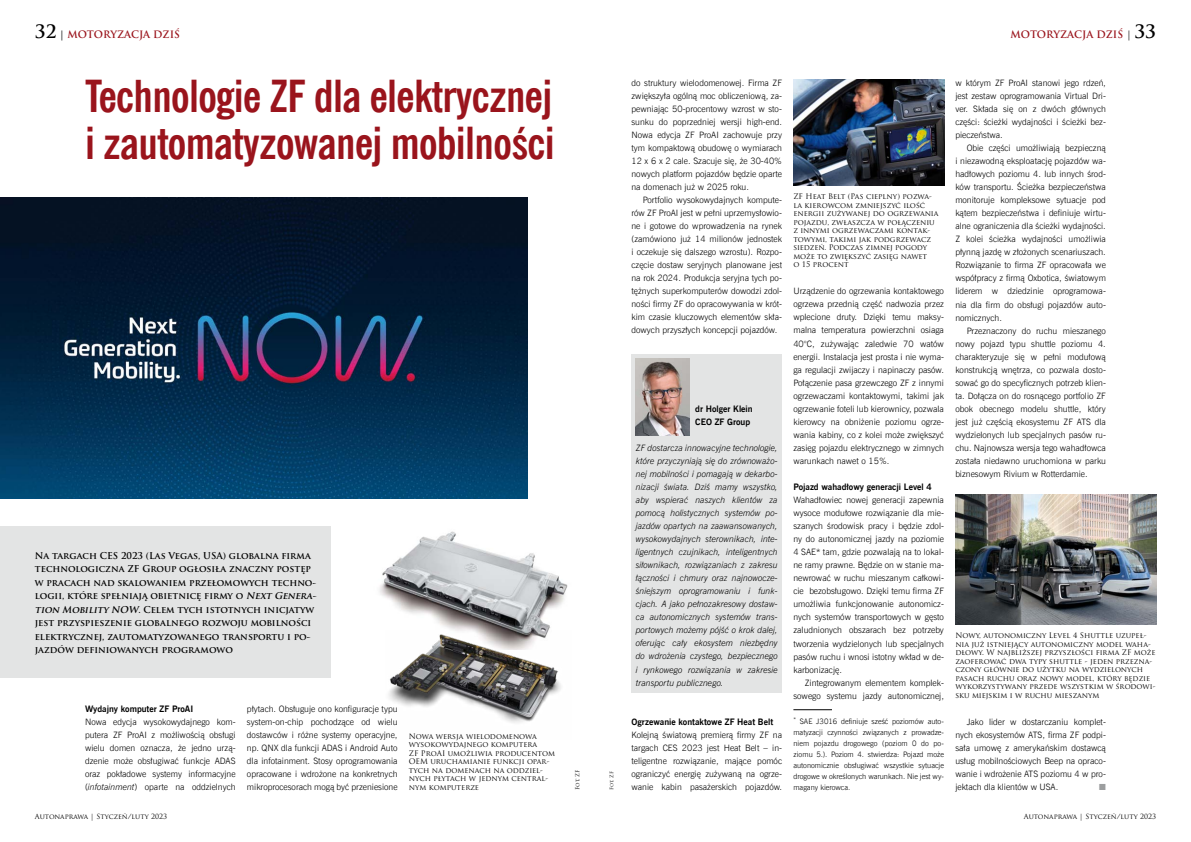
<style>
.page{position:relative;width:1191px;height:842px;background:#fff}
.page>*{position:absolute;margin:0;border:0;box-sizing:border-box;transform-origin:0 0}
.t1{font:700 44px/47px "News Goth Cn EU";letter-spacing:-.015em;color:#9a141c}
.t2{font:700 10px "Trajan Pro";color:#9a141c}
.t3{font:700 9.2px/13.5px "Trajan Pro";color:#000}
.t4{font:8.8px/13px "News Goth Lt EU";color:#000;text-align:justify}
.t5{font:italic 8.8px/13px "News Goth Lt EU";color:#000;text-align:justify}
.t6{font:700 8.8px/13px "News Goth EU";color:#000}
.t7{font:8.8px "Zapf Dingbats ITC";color:#9c9e9f}
.t8{font:7.5px/8.5px "Trajan Pro";color:#000}
.t9{font:7.5px/11px "News Goth Lt EU";color:#000;text-align:justify}
.t10{font:7px "Trajan Pro";color:#000}
.t11{font:5.5px "Trajan Pro";color:#000}
.t12{font:5px "Trajan Pro";color:#000}
.s1{font-size:18px;color:#000}
.s2{color:#000}
.s3{font-style:italic}
.s4{font-weight:400;color:#000}
</style>
<div class="page">
<img style="left:379px;top:531px;width:189px;height:100px">
<img style="left:388px;top:631px;width:173px;height:92px">
<div style="left:0;top:526px;width:330px;height:152px;background:#e3e4e4"></div>
<img style="left:0;top:197px;width:527px;height:301px">
<div style="left:631px;top:354px;width:151px;height:339px;background:#e3e4e4"></div>
<img style="left:636px;top:359px;width:53px;height:76px">
<img style="left:793px;top:79px;width:151px;height:107px">
<hr style="left:793px;top:709px;width:39px;height:1px;background:#000">
<img style="left:955px;top:494px;width:201px;height:130px">
<p class="t2" style="left:35px;top:28px;width:147px"><span class="s1">32</span> <span class="s2">|</span> MOTORYZACJA DZIŚ</p>
<h1 class="t1" style="left:85px;top:73px;width:471px">Technologie ZF dla elektrycznej i zautomatyzowanej mobilności</h1>
<p class="t3" style="left:35px;top:549px;width:285px">Na targach CES 2023 (Las Vegas, USA) globalna firma technologiczna ZF Group ogłosiła znaczny postęp w pracach nad skalowaniem przełomowych techno&shy;logii, które spełniają obietnicę firmy o <span class="s3">Next Genera&shy;tion Mobility NOW</span>. Celem tych istotnych inicjatyw jest przyspieszenie globalnego rozwoju mobilności elektrycznej, zautomatyzowanego transportu i po&shy;jazdów definiowanych programowo</p>
<p class="t6" style="left:85px;top:702px;width:110px">Wydajny komputer ZF ProAI</p>
<p class="t4" style="left:85px;top:715px;width:152px">Nowa edycja wysokowydajnego kom&shy;putera ZF ProAI z możliwością obsługi wielu domen oznacza, że jedno urzą&shy;dzenie może obsługiwać funkcje ADAS oraz pokładowe systemy informacyjne (<span class="s3">info-tainment</span>) oparte na oddzielnych</p>
<p class="t10" style="left:35px;top:812px;width:134px">Autonaprawa | Styczeń/luty 2023</p>
<p class="t4" style="left:247px;top:702px;width:152px">płytach. Obsługuje ono konfiguracje typu system-on-chip pochodzące od wielu dostawców i różne systemy operacyjne, np. QNX dla funkcji ADAS i Android Auto dla infotainment. Stosy oprogramowania opracowane i wdrożone na konkretnych mikroprocesorach mogą być przeniesione</p>
<p class="t8" style="left:409px;top:732px;width:147px">Nowa wersja wielodomenowa wysokowydajnego komputera<br>ZF ProAI umożliwia producentom<br>OEM uruchamianie funkcji opar&shy;tych na domenach na oddziel&shy;nych płytach w jednym central&shy;nym komputerze</p>
<p class="t11" style="left:574px;top:790px;width:22px;rotate:-90deg">Fot. ZF</p>
<p class="t12" style="left:608px;top:790px;width:20px;rotate:-90deg">Fot. ZF</p>
<p class="t2" style="left:1010px;top:28px;width:147px">MOTORYZACJA DZIŚ <span class="s4">|</span> <span class="s1">33</span></p>
<p class="t4" style="left:631px;top:76px;width:152px">do struktury wielodomenowej. Firma ZF zwiększyła ogólną moc obliczeniową, za&shy;pewniając 50-procentowy wzrost w sto&shy;sunku do poprzedniej wersji high-end.<br>Nowa edycja ZF ProAI zachowuje przy tym kompaktową obudowę o wymiarach 12 x 6 x 2 cale. Szacuje się, że 30-40% nowych platform pojazdów będzie oparte na domenach już w 2025 roku.</p>
<p class="t4" style="left:631px;top:194px;width:152px;text-indent:11px">Portfolio wysokowydajnych kompute&shy;rów ZF ProAI jest w pełni uprzemysłowio&shy;ne i gotowe do wprowadzenia na rynek (zamówiono już 14 milionów jednostek i oczekuje się dalszego wzrostu). Rozpo&shy;częcie dostaw seryjnych planowane jest na rok 2024. Produkcja seryjna tych po&shy;tężnych superkomputerów dowodzi zdol&shy;ności firmy ZF do opracowywania w krót&shy;kim czasie kluczowych elementów skła&shy;dowych przyszłych koncepcji pojazdów.</p>
<p class="t6" style="left:695px;top:402px;width:59px">dr Holger Klein<br>CEO ZF Group</p>
<p class="t5" style="left:636px;top:441px;width:143px">ZF dostarcza innowacyjne technologie, które przyczyniają się do zrównoważo&shy;nej mobilności i pomagają w dekarbo&shy;nizacji świata. Dziś mamy wszystko, aby wspierać naszych klientów za pomocą holistycznych systemów po&shy;jazdów opartych na zaawansowanych, wysokowydajnych sterownikach, inte&shy;ligentnych czujnikach, inteligentnych siłownikach, rozwiązaniach z zakresu łączności i chmury oraz najnowocze&shy;śniejszym oprogramowaniu i funk&shy;cjach. A jako pełnozakresowy dostaw&shy;ca autonomicznych systemów trans&shy;portowych możemy pójść o krok dalej, oferując cały ekosystem niezbędny do wdrożenia czystego, bezpiecznego i rynkowego rozwiązania w zakresie transportu publicznego.</p>
<p class="t6" style="left:631px;top:715px;width:143px">Ogrzewanie kontaktowe ZF Heat Belt</p>
<p class="t4" style="left:631px;top:728px;width:152px">Kolejną światową premierą firmy ZF na targach CES 2023 jest Heat Belt – in&shy;teligentne rozwiązanie, mające pomóc ograniczyć energię zużywaną na ogrze&shy;wanie kabin pasażerskich pojazdów.</p>
<p class="t8" style="left:793px;top:192px;width:146px">ZF Heat Belt (Pas cieplny) pozwa&shy;la kierowcom zmniejszyć ilość energii zużywanej do ogrzewania pojazdu, zwłaszcza w połączeniu z innymi ogrzewaczami kontak&shy;towymi, takimi jak podgrzewacz siedzeń. Podczas zimnej pogody może to zwiększyć zasięg nawet<br>o 15 procent</p>
<p class="t4" style="left:793px;top:285px;width:152px">Urządzenie do ogrzewania kontaktowego ogrzewa przednią część nadwozia przez wplecione druty. Dzięki temu maksy&shy;malna temperatura powierzchni osiaga 40°C, zużywając zaledwie 70 watów energii. Instalacja jest prosta i nie wyma&shy;ga regulacji zwijaczy i napinaczy pasów.<br>Połączenie pasa grzewczego ZF z innymi ogrzewaczami kontaktowymi, takimi jak ogrzewanie foteli lub kierownicy, pozwala kierowcy na obniżenie poziomu ogrze&shy;wania kabiny, co z kolei może zwiększyć zasięg pojazdu elektrycznego w zimnych warunkach nawet o 15%.</p>
<p class="t6" style="left:793px;top:481px;width:140px">Pojazd wahadłowy generacji Level 4</p>
<p class="t4" style="left:793px;top:493px;width:152px">Wahadłowiec nowej generacji zapewnia wysoce modułowe rozwiązanie dla mie&shy;szanych środowisk pracy i będzie zdol&shy;ny do autonomicznej jazdy na poziomie 4 SAE* tam, gdzie pozwalają na to lokal&shy;ne ramy prawne. Będzie on w stanie ma&shy;newrować w ruchu mieszanym całkowi&shy;cie bezobsługowo. Dzięki temu firma ZF umożliwia funkcjonowanie autonomicz&shy;nych systemów transportowych w gęsto zaludnionych obszarach bez potrzeby tworzenia wydzielonych lub specjalnych pasów ruchu i wnosi istotny wkład w de&shy;karbonizację.</p>
<p class="t4" style="left:793px;top:676px;width:152px;text-align:right">Zintegrowanym elementem komplek&shy;sowego systemu jazdy autonomicznej,</p>
<p class="t9" style="left:793px;top:716px;width:152px"><sup>*</sup> SAE J3016 definiuje sześć poziomów auto&shy;matyzacji czynności związanych z prowadze&shy;niem pojazdu drogowego (poziom 0 do po&shy;ziomu 5.). Poziom 4. stwierdza: Pojazd może autonomicznie obsługiwać wszystkie sytuacje drogowe w określonych warunkach. Nie jest wy&shy;magany kierowca.</p>
<p class="t4" style="left:955px;top:76px;width:152px">w którym ZF ProAI stanowi jego rdzeń, jest zestaw oprogramowania Virtual Dri&shy;ver. Składa się on z dwóch głównych części: ścieżki wydajności i ścieżki bez&shy;pieczeństwa.</p>
<p class="t4" style="left:955px;top:141px;width:152px;text-indent:11px">Obie części umożliwiają bezpieczną i niezawodną eksploatację pojazdów wa&shy;hadłowych poziomu 4. lub innych środ&shy;ków transportu. Ścieżka bezpieczeństwa monitoruje kompleksowe sytuacje pod kątem bezpieczeństwa i definiuje wirtu&shy;alne ograniczenia dla ścieżki wydajności.<br>Z kolei ścieżka wydajności umożliwia płynną jazdę w złożonych scenariuszach.<br>Rozwiązanie to firma ZF opracowała we współpracy z firmą Oxbotica, światowym liderem w dziedzinie oprogramowa&shy;nia dla firm do obsługi pojazdów auto&shy;nomicznych.</p>
<p class="t4" style="left:955px;top:324px;width:152px;text-indent:11px">Przeznaczony do ruchu mieszanego nowy pojazd typu shuttle poziomu 4. charakteryzuje się w pełni modułową konstrukcją wnętrza, co pozwala dosto&shy;sować go do specyficznych potrzeb klien&shy;ta. Dołącza on do rosnącego portfolio ZF obok obecnego modelu shuttle, który jest już częścią ekosystemu ZF ATS dla wydzielonych lub specjalnych pasów ru&shy;chu. Najnowsza wersja tego wahadłowca została niedawno uruchomiona w parku biznesowym Rivium w Rotterdamie.</p>
<p class="t8" style="left:955px;top:631px;width:202px">Nowy, autonomiczny Level 4 Shuttle uzupeł&shy;nia już istniejący autonomiczny model waha&shy;dłowy. W najbliższej przyszłości firma ZF może zaoferować dwa typy shuttle - jeden przezna&shy;czony głównie do użytku na wydzielonych pasach ruchu oraz nowy model, który będzie wykorzystywany przede wszystkim w środowi&shy;sku miejskim i w ruchu mieszanym</p>
<p class="t4" style="left:955px;top:715px;width:152px;text-indent:11px">Jako lider w dostarczaniu komplet&shy;nych ekosystemów ATS, firma ZF podpi&shy;sała umowę z amerykańskim dostawcą usług mobilnościowych Beep na opraco&shy;wanie i wdrożenie ATS poziomu 4 w pro&shy;jektach dla klientów w USA.</p>
<p class="t7" style="left:1099px;top:783px;width:8px">■</p>
<p class="t10" style="left:1023px;top:812px;width:134px">Autonaprawa | Styczeń/luty 2023</p>
</div>
